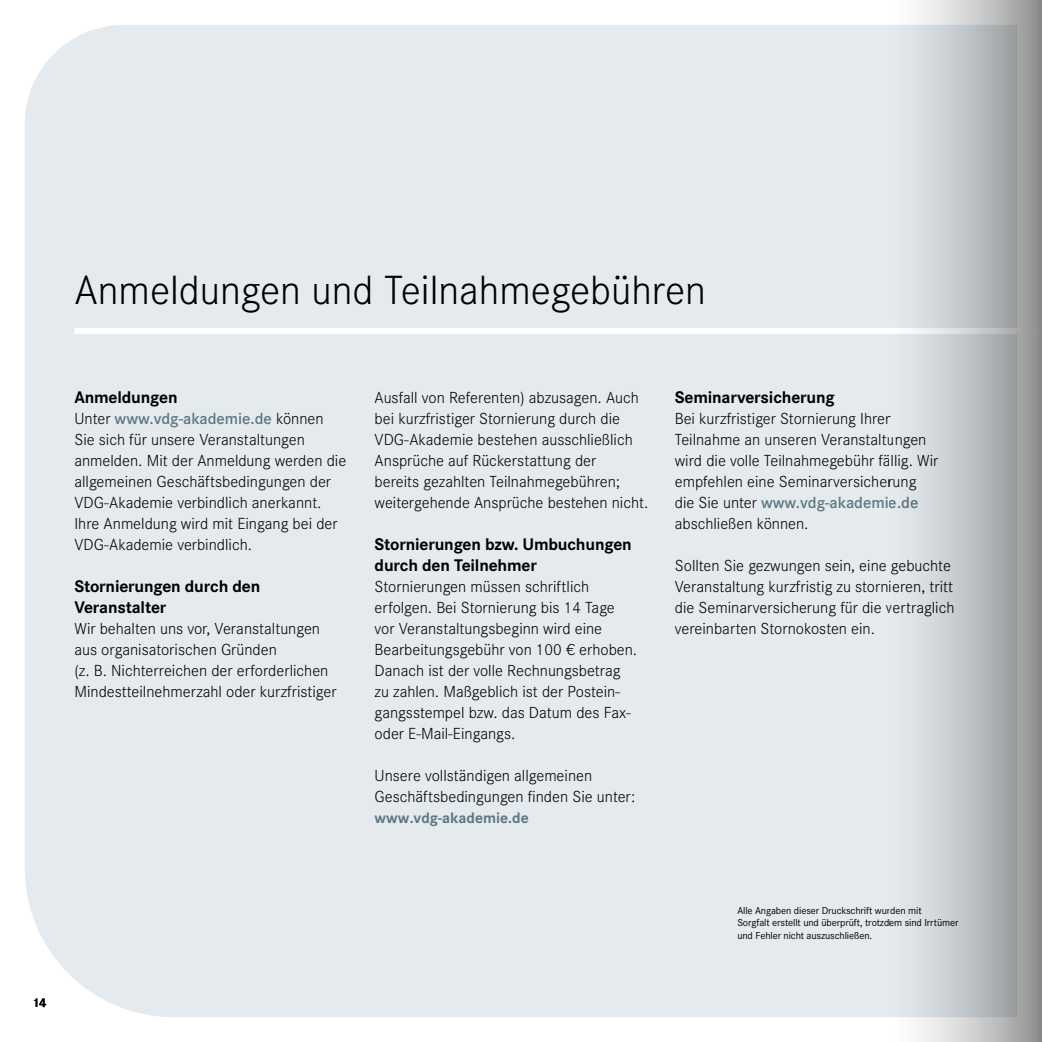
<style>
.page{position:relative;width:1042px;height:1042px;background:#fff}
.page>*{position:absolute;margin:0;border:0;box-sizing:border-box;transform-origin:0 0}
.t1{font:300 42.35px "Corporate S";color:#000}
.t2{font:700 17.5px/21px "Corporate S";letter-spacing:-.01em;color:#000}
.t3{font:300 16.62px/21px "Corporate S";color:#000}
.t4{font:700 15.75px "Corporate S";color:#5d7783}
.t5{font:700 13.12px "Corporate S";color:#000}
.t6{font:10.5px/12.6px "Corporate S";letter-spacing:-.01em;color:#000}
.s1{font-weight:600;color:#5d7783}
</style>
<div class="page">
<div style="left:25px;top:25px;width:864px;height:992px;background:#e4eaee"></div>
<div style="left:74px;top:328px;width:968px;height:6px;background:#fff"></div>
<svg style="left:889px;top:0;width:153px;height:1042px;background:#bfc3c6"></svg>
<h1 class="t1" style="left:74px;top:262px;width:633px">Anmeldungen und Teilnahmegebühren</h1>
<p class="t2" style="left:74px;top:386px;width:105px">Anmeldungen</p>
<p class="t3" style="left:74px;top:407px;width:273px">Unter <span class="s1">www.vdg-akademie.de</span> können Sie sich für unsere Veranstaltungen anmelden. Mit der Anmeldung werden die allgemeinen Geschäftsbedingungen der VDG-Akademie verbindlich anerkannt.<br>Ihre Anmeldung wird mit Eingang bei der VDG-Akademie verbindlich.</p>
<p class="t2" style="left:74px;top:575px;width:187px">Stornierungen durch den<br>Veranstalter</p>
<p class="t3" style="left:74px;top:617px;width:264px">Wir behalten uns vor, Veranstaltungen aus organisatorischen Gründen<br>(z. B. Nichterreichen der erforderlichen Mindestteilnehmerzahl oder kurzfristiger</p>
<p class="t3" style="left:375px;top:386px;width:275px">Ausfall von Referenten) abzusagen. Auch bei kurzfristiger Stornierung durch die VDG-Akademie bestehen ausschließlich Ansprüche auf Rückerstattung der<br>bereits gezahlten Teilnahmegebühren; weitergehende Ansprüche bestehen nicht.</p>
<p class="t2" style="left:375px;top:533px;width:259px">Stornierungen bzw. Umbuchungen durch den Teilnehmer</p>
<p class="t3" style="left:375px;top:575px;width:264px">Stornierungen müssen schriftlich erfolgen. Bei Stornierung bis 14 Tage vor Veranstaltungsbeginn wird eine Bearbeitungsgebühr von 100 € erhoben.<br>Danach ist der volle Rechnungsbetrag zu zahlen. Maßgeblich ist der Postein&shy;gangsstempel bzw. das Datum des Fax&shy;oder E-Mail-Eingangs.</p>
<p class="t3" style="left:375px;top:764px;width:262px">Unsere vollständigen allgemeinen<br>Geschäftsbedingungen finden Sie unter:</p>
<p class="t4" style="left:375px;top:807px;width:156px">www.vdg-akademie.de</p>
<p class="t2" style="left:675px;top:386px;width:161px">Seminarversicherung</p>
<p class="t3" style="left:675px;top:407px;width:265px">Bei kurzfristiger Stornierung Ihrer Teilnahme an unseren Veranstaltungen wird die volle Teilnahmegebühr fällig. Wir empfehlen eine Seminarversicherung die Sie unter <span class="s1">www.vdg-akademie.de </span>abschließen können.</p>
<p class="t3" style="left:675px;top:554px;width:281px">Sollten Sie gezwungen sein, eine gebuchte Veranstaltung kurzfristig zu stornieren, tritt die Seminarversicherung für die vertraglich vereinbarten Stornokosten ein.</p>
<p class="t5" style="left:32px;top:994px;width:16px">14</p>
<p class="t6" style="left:737px;top:903px;width:223px">Alle Angaben dieser Druckschrift wurden mit<br>Sorgfalt erstellt und überprüft, trotzdem sind Irrtümer und Fehler nicht auszuschließen.</p>
</div>
